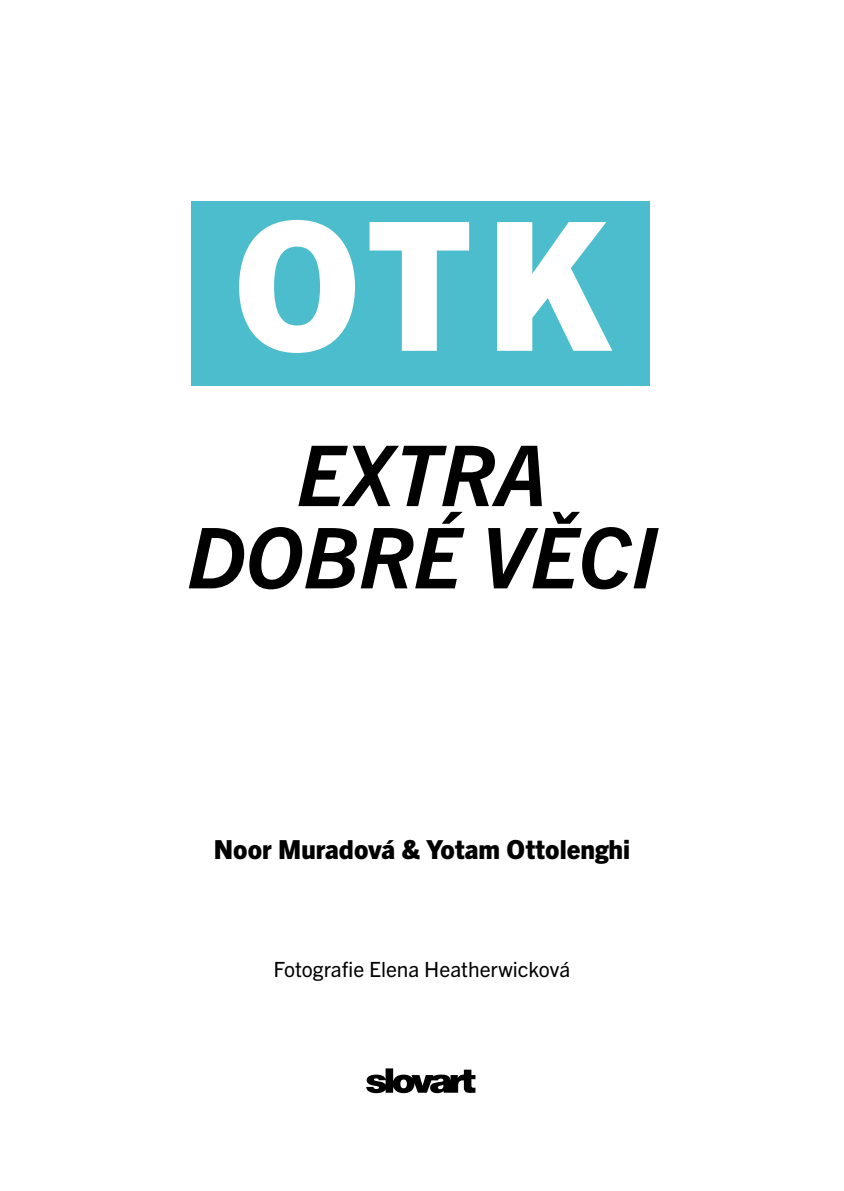
<style>
.page{position:relative;width:844px;height:1191px;background:#fff}
.page>*{position:absolute;margin:0;border:0;box-sizing:border-box;transform-origin:0 0}
.t1{font:800 179.38px "Trade Gothic Next LT Pro";color:#fff}
.t2{font:italic 700 84px/82.2px "Trade Gothic Next LT Pro";color:#000;text-align:center}
.t3{font:800 26.25px "Trade Gothic Next LT Pro";color:#000}
.t4{font:21px "Trade Gothic Next LT Pro";color:#000}
</style>
<div class="page">
<div style="left:192px;top:201px;width:457px;height:184px;background:#4cbdcc"></div>
<svg style="left:366px;top:1068px;width:109px;height:25px"></svg>
<h1 class="t1" style="left:233px;top:161px;width:376px">OTK</h1>
<h2 class="t2" style="left:187px;top:429px;width:471px">EXTRA<br>DOBRÉ VĚCI</h2>
<p class="t3" style="left:214px;top:830px;width:417px">Noor Muradová &amp; Yotam Ottolenghi</p>
<p class="t4" style="left:273px;top:954px;width:298px">Fotografie Elena Heatherwicková</p>
</div>
